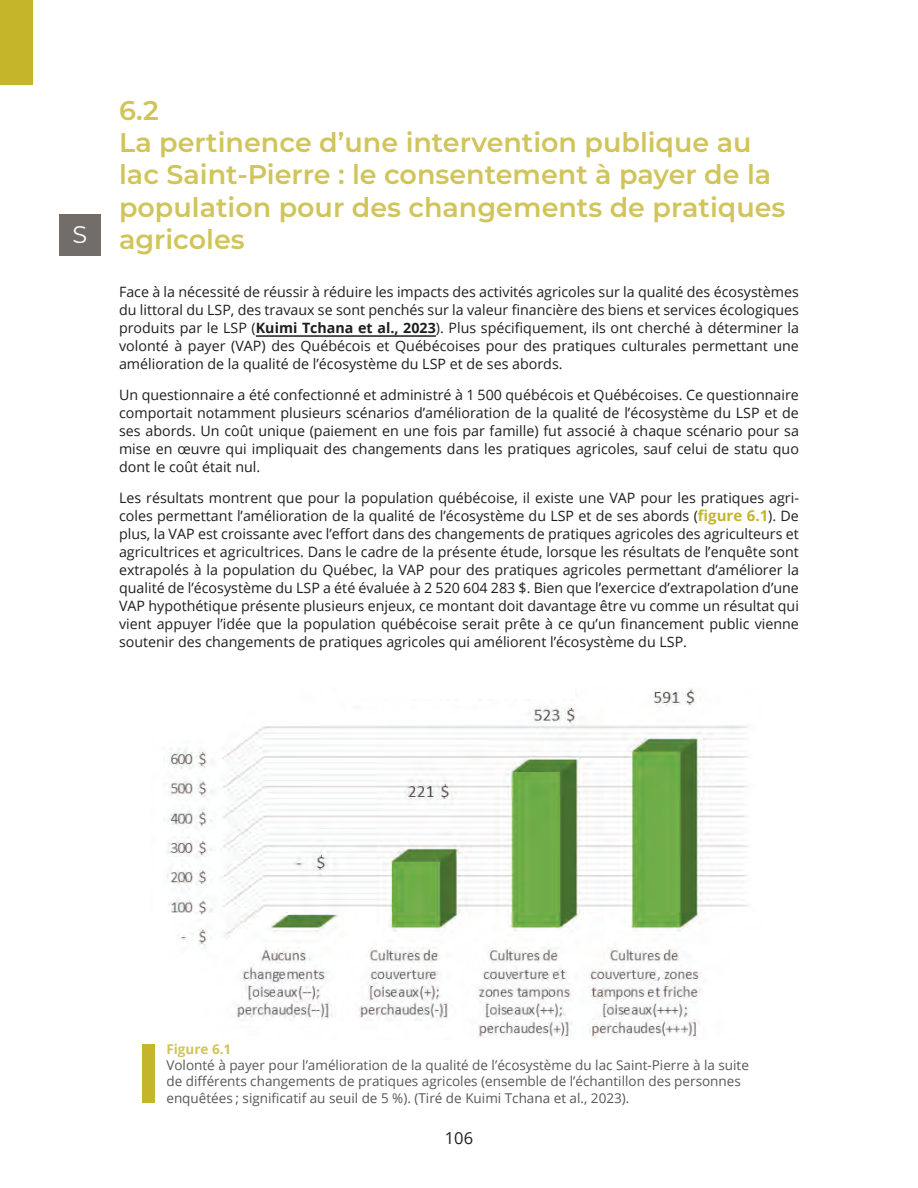
<style>
.page{position:relative;width:918px;height:1188px;background:#fff}
.page>*{position:absolute;margin:0;border:0;box-sizing:border-box;transform-origin:0 0}
.t1{font:600 27px/32.4px "Montserrat";color:#d0c45b}
.t2{font:24px "Montserrat";color:#fff}
.t3{font:16.5px "Open Sans 2";color:#1d1e1f}
.t4{font:14.25px/18px "Open Sans";color:#1d1e1f;text-align:justify}
.t5{font:13.5px/16.2px "Open Sans";color:#575758}
.t6{font:700 13.5px "Open Sans";color:#d0c45b}
.s1{font-weight:700}
.s2{font-family:"Open Sans Bold 2";font-size:15px;color:#c4b52b}
</style>
<div class="page">
<div style="left:0;top:0;width:33px;height:85px;background:#c4b52b"></div>
<hr style="left:256px;top:335px;width:180px;height:2px;background:#1d1e1f">
<div style="left:60px;top:215px;width:41px;height:41px;background:#736d6a"></div>
<div style="left:142px;top:1044px;width:12px;height:59px;background:#c4b52b"></div>
<img style="left:167px;top:688px;width:582px;height:350px">
<div style="left:340px;top:681px;width:235px;height:17px;background:#fff"></div>
<h2 class="t2" style="left:73px;top:218px;width:16px">S</h2>
<h1 class="t1" style="left:119px;top:93px;width:668px">6.2<br>La pertinence d’une intervention publique au lac Saint-Pierre : le consentement à payer de la population pour des changements de pratiques agricoles</h1>
<p class="t4" style="left:119px;top:283px;width:681px">Face à la nécessité de réussir à réduire les impacts des activités agricoles sur la qualité des écosystèmes du littoral du LSP, des travaux se sont penchés sur la valeur financière des biens et services écologiques produits par le LSP (<span class="s1">Kuimi Tchana et al., 2023</span>). Plus spécifiquement, ils ont cherché à déterminer la volonté à payer (VAP) des Québécois et Québécoises pour des pratiques culturales permettant une amélioration de la qualité de l’écosystème du LSP et de ses abords.</p>
<p class="t4" style="left:119px;top:385px;width:681px">Un questionnaire a été confectionné et administré à 1 500 québécois et Québécoises. Ce questionnaire comportait notamment plusieurs scénarios d’amélioration de la qualité de l’écosystème du LSP et de ses abords. Un coût unique (paiement en une fois par famille) fut associé à chaque scénario pour sa mise en œuvre qui impliquait des changements dans les pratiques agricoles, sauf celui de statu quo dont le coût était nul.</p>
<p class="t4" style="left:119px;top:488px;width:681px">Les résultats montrent que pour la population québécoise, il existe une VAP pour les pratiques agri&shy;coles permettant l’amélioration de la qualité de l’écosystème du LSP et de ses abords (<span class="s2">figure 6.1</span>). De plus, la VAP est croissante avec l’effort dans des changements de pratiques agricoles des agriculteurs et agricultrices et agricultrices. Dans le cadre de la présente étude, lorsque les résultats de l’enquête sont extrapolés à la population du Québec, la VAP pour des pratiques agricoles permettant d’améliorer la qualité de l’écosystème du LSP a été évaluée à 2 520 604 283 $. Bien que l’exercice d’extrapolation d’une VAP hypothétique présente plusieurs enjeux, ce montant doit davantage être vu comme un résultat qui vient appuyer l’idée que la population québécoise serait prête à ce qu’un financement public vienne soutenir des changements de pratiques agricoles qui améliorent l’écosystème du LSP.</p>
<p class="t6" style="left:166px;top:1040px;width:66px">Figure 6.1</p>
<p class="t5" style="left:166px;top:1057px;width:584px">Volonté à payer pour l’amélioration de la qualité de l’écosystème du lac Saint-Pierre à la suite de différents changements de pratiques agricoles (ensemble de l’échantillon des personnes enquêtées ; significatif au seuil de 5 %). (Tiré de Kuimi Tchana et al., 2023).</p>
<p class="t3" style="left:445px;top:1127px;width:30px">106</p>
</div>
